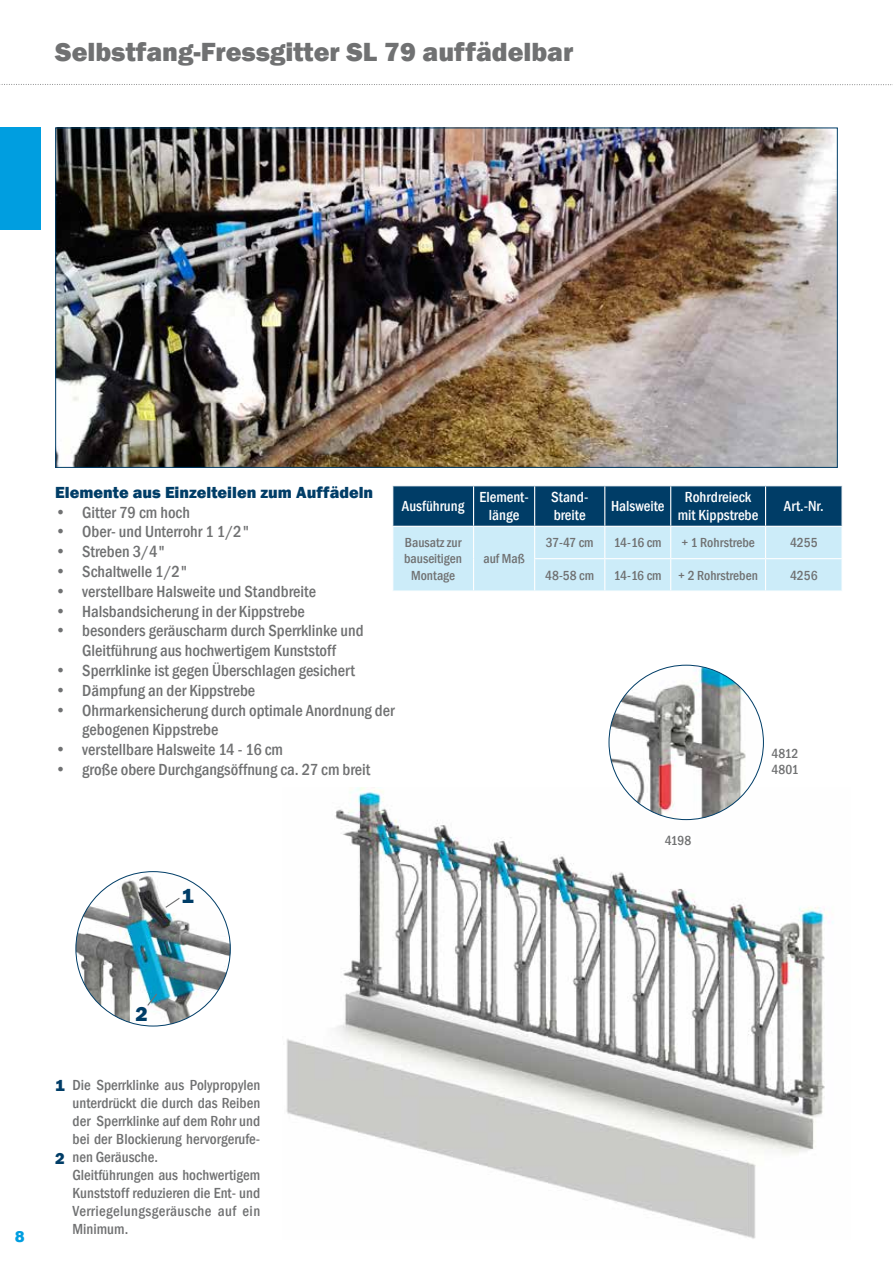
<style>
.page{position:relative;width:893px;height:1263px;background:#fff}
.page>*{position:absolute;margin:0;border:0;box-sizing:border-box;transform-origin:0 0}
.t1{font:800 27px "Franklin Gothic";color:#707172}
.t2{font:800 21px "Franklin Gothic";color:#003d67}
.t3{font:500 condensed 16.5px/19.8px "Franklin Gothic";color:#707172;text-align:center}
.t4{font:800 16.5px "Franklin Gothic";color:#003d67}
.t5{font:500 condensed 15px/18px "Franklin Gothic";color:#707172}
.t6{font:500 condensed 15px/18px "Franklin Gothic";color:#fff;text-align:center}
.t7{font:900 15px "Arial";color:#009ee0}
.t8{font:500 condensed 13.5px/16.2px "Franklin Gothic";color:#707172}
</style>
<div class="page">
<svg style="left:0;top:84px;width:893px;height:1px"></svg>
<div style="left:0;top:128px;width:41px;height:102px;background:#009ee0"></div>
<img style="left:286px;top:787px;width:548px;height:452px">
<svg style="left:393px;top:486px;width:448px;height:104px;background:#7ea9c1"></svg>
<hr style="left:473px;top:486px;width:1px;height:40px;background:#fff">
<hr style="left:534px;top:486px;width:1px;height:40px;background:#fff">
<hr style="left:604px;top:486px;width:1px;height:40px;background:#fff">
<hr style="left:670px;top:486px;width:1px;height:40px;background:#fff">
<hr style="left:392px;top:526px;width:82px;height:1px;background:#fff">
<hr style="left:474px;top:526px;width:61px;height:1px;background:#fff">
<hr style="left:473px;top:527px;width:1px;height:32px;background:#fff">
<hr style="left:535px;top:526px;width:70px;height:1px;background:#fff">
<hr style="left:534px;top:527px;width:1px;height:31px;background:#fff">
<hr style="left:605px;top:526px;width:66px;height:1px;background:#fff">
<hr style="left:604px;top:527px;width:1px;height:31px;background:#fff">
<hr style="left:671px;top:526px;width:94px;height:1px;background:#fff">
<hr style="left:670px;top:527px;width:1px;height:31px;background:#fff">
<hr style="left:473px;top:559px;width:1px;height:31px;background:#fff">
<hr style="left:534px;top:558px;width:71px;height:1px;background:#fff">
<hr style="left:534px;top:559px;width:1px;height:31px;background:#fff">
<hr style="left:605px;top:558px;width:66px;height:1px;background:#fff">
<hr style="left:604px;top:559px;width:1px;height:31px;background:#fff">
<hr style="left:671px;top:558px;width:94px;height:1px;background:#fff">
<hr style="left:670px;top:559px;width:1px;height:31px;background:#fff">
<hr style="left:765px;top:486px;width:1px;height:40px;background:#fff">
<hr style="left:765px;top:526px;width:78px;height:1px;background:#fff">
<hr style="left:765px;top:527px;width:1px;height:31px;background:#fff">
<hr style="left:765px;top:558px;width:78px;height:1px;background:#fff">
<hr style="left:765px;top:559px;width:1px;height:31px;background:#fff">
<img style="left:57px;top:130px;width:779px;height:336px">
<img style="left:76px;top:872px;width:154px;height:154px;border-radius:77px">
<svg style="left:164px;top:897px;width:17px;height:12px"></svg>
<svg style="left:146px;top:992px;width:12px;height:15px"></svg>
<img style="left:609px;top:665px;width:154px;height:155px;border-radius:77px">
<div style="left:665px;top:835px;width:28px;height:14px;background:#fff"></div>
<h1 class="t1" style="left:55px;top:35px;width:520px">Selbstfang-Fressgitter SL 79 auffädelbar</h1>
<p class="t4" style="left:55px;top:481px;width:320px">Elemente aus Einzelteilen zum Auffädeln</p>
<p class="t3" style="left:55px;top:502px;width:136px">• Gitter 79 cm hoch</p>
<p class="t3" style="left:55px;top:522px;width:196px">• Ober- und Unterrohr 1 1/2"</p>
<p class="t3" style="left:55px;top:542px;width:112px">• Streben 3/4"</p>
<p class="t3" style="left:55px;top:561px;width:135px">• Schaltwelle 1/2"</p>
<p class="t3" style="left:55px;top:581px;width:262px">• verstellbare Halsweite und Standbreite</p>
<p class="t3" style="left:55px;top:601px;width:251px">• Halsbandsicherung in der Kippstrebe</p>
<p class="t3" style="left:55px;top:621px;width:310px">• besonders geräuscharm durch Sperrklinke und<br>Gleitführung aus hochwertigem Kunststoff</p>
<p class="t3" style="left:55px;top:660px;width:301px">• Sperrklinke ist gegen Überschlagen gesichert</p>
<p class="t3" style="left:55px;top:680px;width:201px">• Dämpfung an der Kippstrebe</p>
<p class="t3" style="left:82px;top:700px;width:314px;text-align:left;text-indent:-27px">• Ohrmarkensicherung durch optimale Anordnung der gebogenen Kippstrebe</p>
<p class="t3" style="left:55px;top:740px;width:229px">• verstellbare Halsweite 14 - 16 cm</p>
<p class="t3" style="left:55px;top:759px;width:317px">• große obere Durchgangsöffnung ca. 27 cm breit</p>
<p class="t6" style="left:402px;top:497px;width:64px">Ausführung</p>
<p class="t6" style="left:480px;top:488px;width:51px">Element&shy;länge</p>
<p class="t6" style="left:551px;top:488px;width:39px;text-align:left">Stand&shy;breite</p>
<p class="t6" style="left:611px;top:497px;width:55px">Halsweite</p>
<p class="t6" style="left:678px;top:488px;width:82px">Rohrdreieck mit Kippstrebe</p>
<p class="t6" style="left:784px;top:497px;width:41px">Art.-Nr.</p>
<p class="t8" style="left:404px;top:534px;width:59px;text-align:center">Bausatz zur bauseitigen<br>Montage</p>
<p class="t8" style="left:546px;top:534px;width:49px">37-47 cm</p>
<p class="t8" style="left:614px;top:534px;width:49px">14-16 cm</p>
<p class="t8" style="left:681px;top:534px;width:75px">+ 1 Rohrstrebe</p>
<p class="t8" style="left:790px;top:534px;width:29px">4255</p>
<p class="t8" style="left:545px;top:567px;width:50px">48-58 cm</p>
<p class="t8" style="left:614px;top:567px;width:146px">14-16 cm + 2 Rohrstreben</p>
<p class="t8" style="left:790px;top:567px;width:29px">4256</p>
<p class="t8" style="left:483px;top:551px;width:43px">auf Maß</p>
<p class="t8" style="left:772px;top:745px;width:29px">4812<br>4801</p>
<p class="t2" style="left:181px;top:883px;width:14px">1</p>
<p class="t8" style="left:665px;top:832px;width:28px">4198</p>
<p class="t7" style="left:15px;top:1225px;width:12px">8</p>
<p class="t2" style="left:135px;top:1000px;width:14px">2</p>
<p class="t5" style="left:73px;top:1076px;width:189px">Die Sperrklinke aus Polypropylen unterdrückt die durch das Reiben der Sperrklinke auf dem Rohr und bei der Blockierung hervorgerufe&shy;nen Geräusche.<br>Gleitführungen aus hochwertigem<br>Kunststoff reduzieren die Ent- und<br>Verriegelungsgeräusche auf ein<br>Minimum.</p>
<p class="t4" style="left:55px;top:1075px;width:11px">1</p>
<p class="t4" style="left:55px;top:1147px;width:11px">2</p>
</div>
